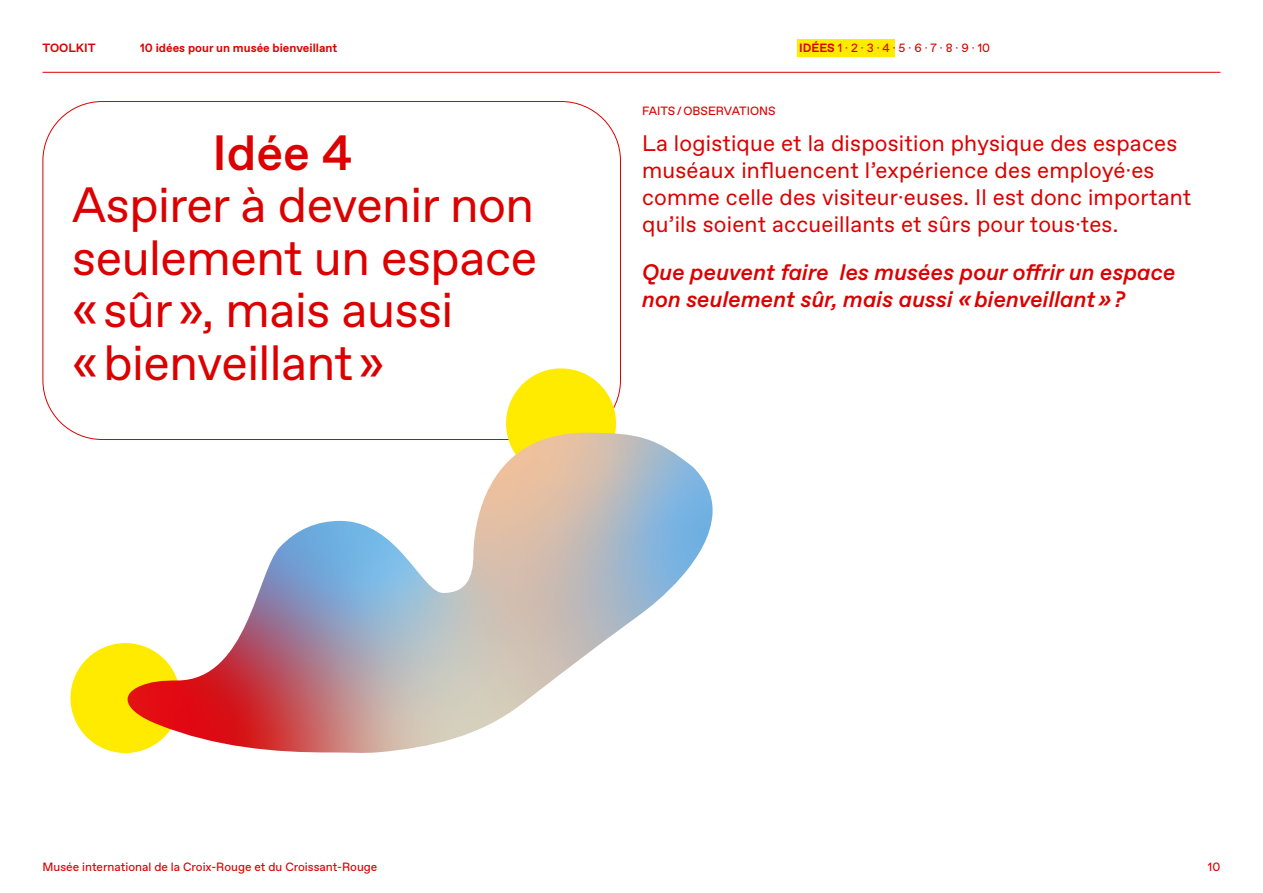
<style>
.page{position:relative;width:1263px;height:893px;background:#fff}
.page>*{position:absolute;margin:0;border:0;box-sizing:border-box;transform-origin:0 0}
.t1{font:49.5px/52.5px "ABC Favorit";letter-spacing:-.01em;color:#dc0000}
.t2{font:500 49.5px "ABC Favorit";color:#dc0000}
.t3{font:22.5px/27px "ABC Favorit";letter-spacing:.01em;color:#dc0000}
.t4{font:italic 500 22.5px/27px "ABC Favorit";color:#dc0000}
.t5{font:12px "ABC Favorit";color:#dc0000}
.t6{font:700 12px "ABC Favorit";color:#dc0000}
.s1{font-weight:700}
</style>
<div class="page">
<hr style="left:43px;top:72px;width:1177px;height:1px;background:#dc0000">
<svg style="left:506px;top:361px;width:115px;height:72px"></svg>
<svg style="left:70px;top:643px;width:58px;height:111px"></svg>
<svg style="left:128px;top:433px;width:584px;height:320px"></svg>
<div style="left:797px;top:39px;width:97px;height:18px;background:#ffeb00"></div>
<p class="t6" style="left:43px;top:40px;width:55px">TOOLKIT</p>
<p class="t6" style="left:140px;top:40px;width:199px">10 idées pour un musée bienveillant</p>
<p class="t5" style="left:799px;top:41px;width:192px"><span class="s1">IDÉES</span> 1 · 2 · 3 · 4 · 5 · 6 · 7 · 8 · 9 · 10</p>
<h1 class="t2" style="left:213px;top:123px;width:142px">Idée 4</h1>
<h1 class="t1" style="left:72px;top:180px;width:466px">Aspirer à devenir non seulement un espace « sûr », mais aussi<br>« bienveillant »</h1>
<p class="t5" style="left:642px;top:104px;width:135px">FAITS / OBSERVATIONS</p>
<p class="t3" style="left:642px;top:130px;width:551px">La logistique et la disposition physique des espaces muséaux influencent l’expérience des employé·es comme celle des visiteur·euses. Il est donc important qu’ils soient accueillants et sûrs pour tous·tes.</p>
<p class="t4" style="left:642px;top:259px;width:535px">Que peuvent faire les musées pour offrir un espace non seulement sûr, mais aussi « bienveillant » ?</p>
<p class="t5" style="left:43px;top:860px;width:336px">Musée international de la Croix-Rouge et du Croissant-Rouge</p>
<p class="t5" style="left:1208px;top:860px;width:14px">10</p>
</div>
